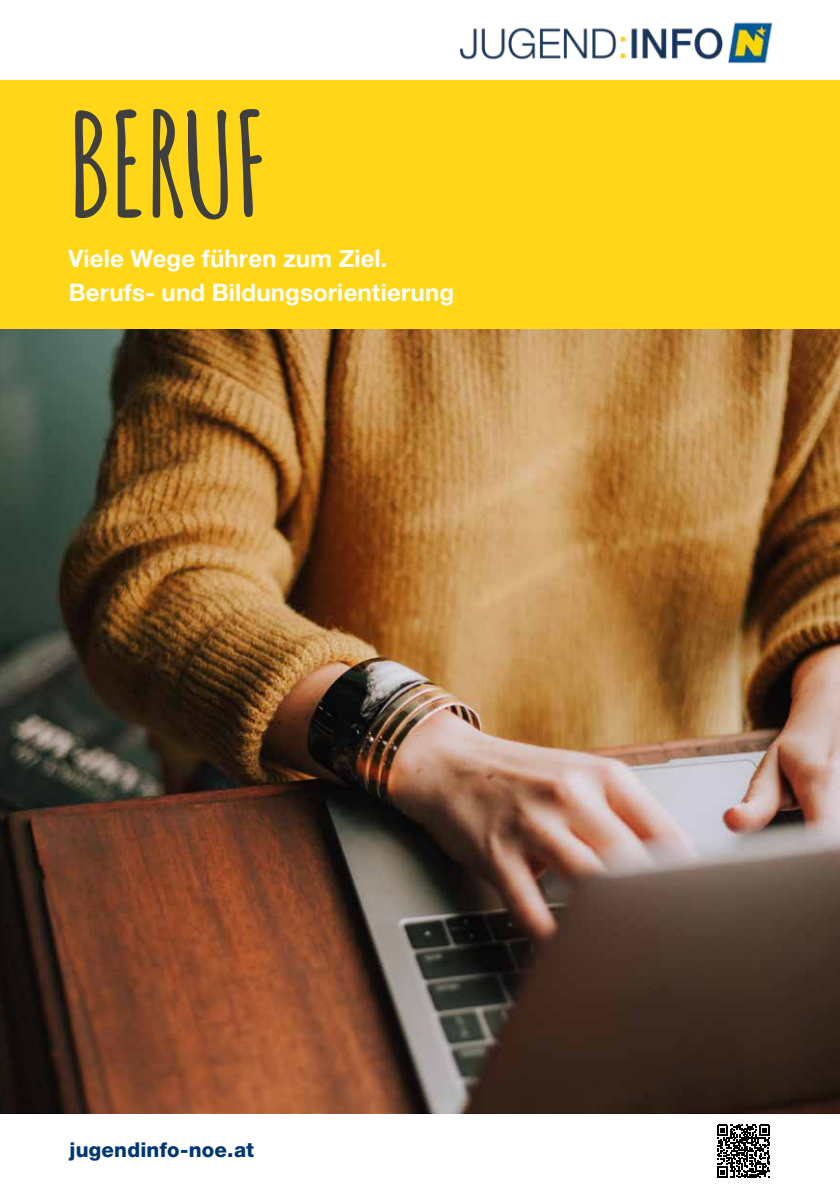
<style>
.page{position:relative;width:840px;height:1191px;background:#fff}
.page>*{position:absolute;margin:0;border:0;box-sizing:border-box;transform-origin:0 0}
.t1{font:700 142px "Amatic SC";letter-spacing:-.03em;color:#3f3f40}
.t2{font:700 24px/34px "Helvetica Neue";letter-spacing:.005em;color:#fff}
.t3{font:800 20.4px "Helvetica Neue";letter-spacing:.005em;color:#003770}
</style>
<div class="page">
<img style="left:0;top:329px;width:839px;height:784px">
<div style="left:0;top:81px;width:839px;height:248px;background:#ffd618"></div>
<img style="left:459px;top:22px;width:314px;height:42px">
<svg style="left:717px;top:1124px;width:52px;height:54px"></svg>
<h1 class="t1" style="left:67px;top:55px;width:204px">BERUF</h1>
<p class="t2" style="left:68px;top:242px;width:387px">Viele Wege führen zum Ziel.<br>Berufs- und Bildungsorientierung</p>
<p class="t3" style="left:69px;top:1137px;width:186px">jugendinfo-noe.at</p>
</div>
